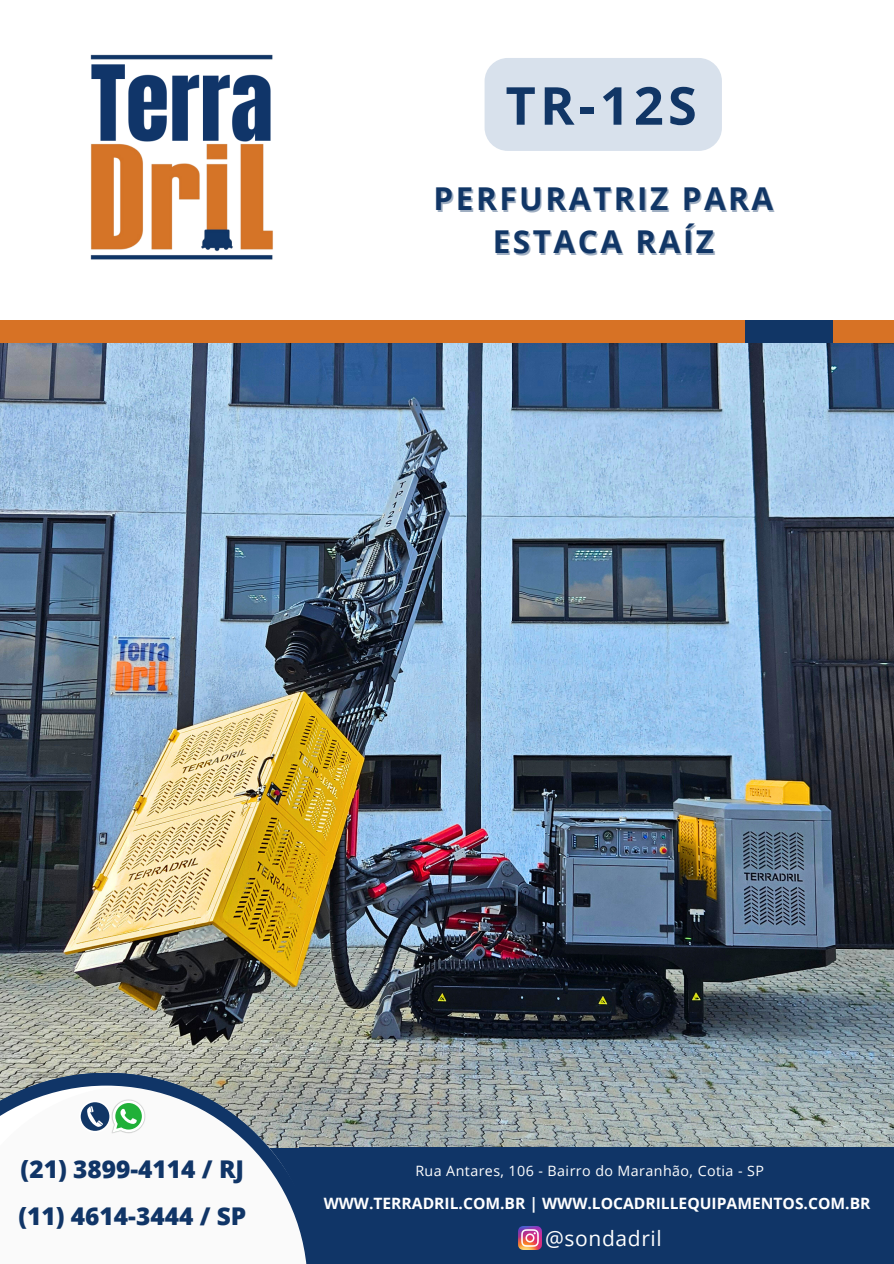
<style>
.page{position:relative;width:894px;height:1264px;background:#fff}
.page>*{position:absolute;margin:0;border:0;box-sizing:border-box;transform-origin:0 0}
.t1{font:700 52.35px "Open Sans";color:#113666}
.t2{font:700 31.5px "Open Sans";letter-spacing:.08em;color:#113666}
.t3{font:800 24.45px "Open Sans";color:#103567}
.t4{font:21px "Open Sans";letter-spacing:.03em;color:#fff}
.t5{font:700 15.6px "Open Sans";color:#fff}
.t6{font:14.25px "Open Sans";letter-spacing:.03em;color:#fff}
</style>
<div class="page">
<img style="left:90px;top:55px;width:183px;height:205px">
<img style="left:0;top:343px;width:893px;height:804px">
<div style="left:484px;top:58px;width:237px;height:93px;background:#d8e1ec;border-radius:23px"></div>
<div style="left:263px;top:1147px;width:630px;height:21px;background:#103567"></div>
<svg style="left:0;top:1072px;width:320px;height:191px"></svg>
<div style="left:106px;top:1111px;width:69px;height:55px;background:#fafafa"></div>
<svg style="left:69px;top:1092px;width:78px;height:64px"></svg>
<div style="left:317px;top:1165px;width:576px;height:98px;background:#103567"></div>
<img style="left:518px;top:1226px;width:23px;height:23px">
<div style="left:0;top:320px;width:893px;height:23px;background:#d77225"></div>
<div style="left:745px;top:320px;width:88px;height:23px;background:#113666"></div>
<p class="t1" style="left:505px;top:69px;width:193px">TR-12S</p>
<h2 class="t2" style="left:433px;top:177px;width:341px">PERFURATRIZ PARA</h2>
<p class="t2" style="left:492px;top:219px;width:223px">ESTACA RAÍZ</p>
<p class="t3" style="left:21px;top:1151px;width:225px">(21) 3899-4114 / RJ</p>
<p class="t3" style="left:18px;top:1198px;width:229px">(11) 4614-3444 / SP</p>
<p class="t3" style="left:138px;top:1151px;width:44px">206</p>
<p class="t6" style="left:415px;top:1160px;width:350px">Rua Antares, 106 - Bairro do Maranhão, Cotia - SP</p>
<p class="t5" style="left:323px;top:1192px;width:548px">WWW.TERRADRIL.COM.BR | WWW.LOCADRILLEQUIPAMENTOS.COM.BR</p>
<p class="t4" style="left:545px;top:1222px;width:118px">@sondadril</p>
</div>
